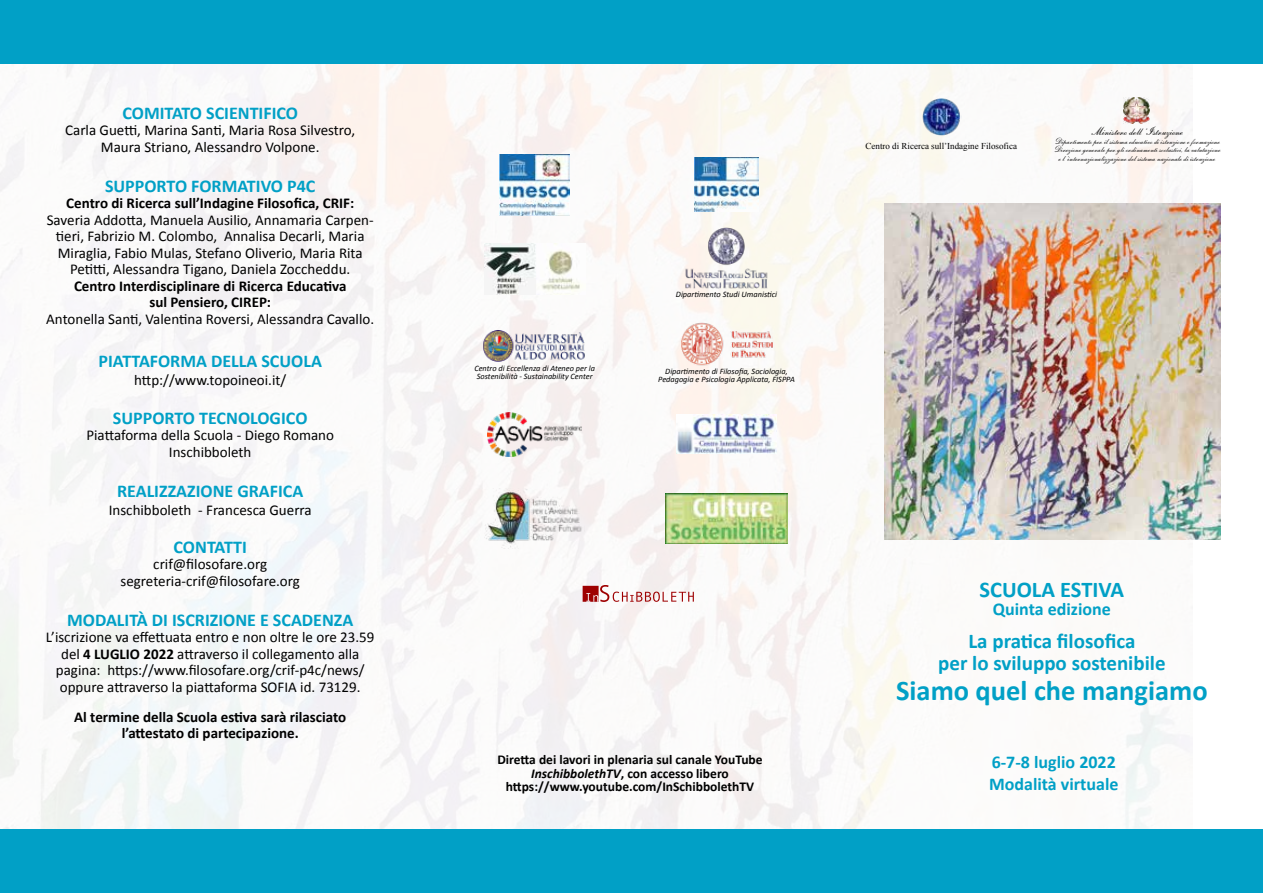
<style>
.page{position:relative;width:1263px;height:893px;background:#fff}
.page>*{position:absolute;margin:0;border:0;box-sizing:border-box;transform-origin:0 0}
.t1{font:700 28.5px "Calibri";color:#01a0c6}
.t2{font:700 22.5px "Calibri";color:#01a0c6}
.t3{font:700 21px/22.5px "Calibri";color:#01a0c6;text-align:center}
.t4{font:700 18px/22.5px "Calibri";color:#01a0c6}
.t5{font:15px/16.5px "Calibri";color:#000;text-align:center}
.t6{font:700 15px/16.5px "Calibri";color:#000;text-align:center}
.t7{font:700 13.5px/13.5px "Calibri";color:#000;text-align:center}
.t8{font:12.6px "Original Script AT";color:#000;scale:1.11 1}
.t9{font:9.75px/8.7px "Original Script AT";color:#000;text-align:center;scale:1.11 1}
.t10{font:9px "Times New Roman";color:#000}
.t11{font:italic 8.4px "Calibri";color:#000}
.t12{font:italic 8.25px/8.2px "Calibri";color:#000;text-align:center}
.s1{font-weight:700}
.s2{font-style:italic}
</style>
<div class="page">
<img style="left:0;top:64px;width:1192px;height:765px">
<img style="left:884px;top:204px;width:337px;height:336px">
<img style="left:921px;top:98px;width:40px;height:38px">
<div style="left:0;top:0;width:1263px;height:64px;background:#01a0c6"></div>
<div style="left:0;top:829px;width:1263px;height:64px;background:#01a0c6"></div>
<img style="left:1124px;top:98px;width:26px;height:26px">
<svg style="left:583px;top:585px;width:111px;height:17px"></svg>
<img style="left:481px;top:331px;width:107px;height:30px">
<img style="left:682px;top:228px;width:89px;height:62px">
<img style="left:681px;top:319px;width:91px;height:56px">
<img style="left:666px;top:493px;width:121px;height:50px">
<img style="left:695px;top:157px;width:63px;height:55px">
<img style="left:484px;top:244px;width:101px;height:51px">
<img style="left:500px;top:154px;width:70px;height:61px">
<img style="left:488px;top:412px;width:94px;height:44px">
<img style="left:676px;top:415px;width:101px;height:38px">
<img style="left:484px;top:488px;width:101px;height:60px">
<p class="t4" style="left:122px;top:101px;width:177px">COMITATO SCIENTIFICO</p>
<p class="t5" style="left:65px;top:121px;width:291px">Carla Guetti, Marina Santi, Maria Rosa Silvestro,<br>Maura Striano, Alessandro Volpone.</p>
<p class="t4" style="left:105px;top:174px;width:212px">SUPPORTO FORMATIVO P4C</p>
<p class="t6" style="left:66px;top:194px;width:289px">Centro di Ricerca sull’Indagine Filosofica, CRIF:</p>
<p class="t5" style="left:47px;top:211px;width:328px">Saveria Addotta, Manuela Ausilio, Annamaria Carpen&shy;tieri, Fabrizio M. Colombo, Annalisa Decarli, Maria Miraglia, Fabio Mulas, Stefano Oliverio, Maria Rita Petitti, Alessandra Tigano, Daniela Zoccheddu.</p>
<p class="t6" style="left:74px;top:277px;width:274px">Centro Interdisciplinare di Ricerca Educativa sul Pensiero, CIREP:</p>
<p class="t5" style="left:46px;top:310px;width:329px">Antonella Santi, Valentina Roversi, Alessandra Cavallo.</p>
<p class="t4" style="left:99px;top:349px;width:225px">PIATTAFORMA DELLA SCUOLA</p>
<p class="t5" style="left:134px;top:371px;width:154px">http://www.topoineoi.it/</p>
<p class="t4" style="left:113px;top:406px;width:196px">SUPPORTO TECNOLOGICO</p>
<p class="t5" style="left:86px;top:426px;width:249px">Piattaforma della Scuola - Diego Romano<br>Inschibboleth</p>
<p class="t4" style="left:117px;top:479px;width:188px">REALIZZAZIONE GRAFICA</p>
<p class="t5" style="left:109px;top:501px;width:204px">Inschibboleth - Francesca Guerra</p>
<p class="t4" style="left:174px;top:535px;width:75px">CONTATTI</p>
<p class="t5" style="left:121px;top:555px;width:181px">crif@filosofare.org segreteria-crif@filosofare.org</p>
<p class="t4" style="left:67px;top:608px;width:288px">MODALITÀ DI ISCRIZIONE E SCADENZA</p>
<p class="t5" style="left:46px;top:628px;width:330px">L’iscrizione va effettuata entro e non oltre le ore 23.59 del <span class="s1">4 LUGLIO 2022</span> attraverso il collegamento alla pagina: https://www.filosofare.org/crif-p4c/news/ oppure attraverso la piattaforma SOFIA id. 73129.</p>
<p class="t6" style="left:74px;top:708px;width:274px">Al termine della Scuola estiva sarà rilasciato l’attestato di partecipazione.</p>
<p class="t12" style="left:474px;top:364px;width:122px">Centro di Eccellenza di Ateneo per la<br>Sostenibilità - Sustainability Center</p>
<p class="t11" style="left:676px;top:289px;width:103px">Dipartimento Studi Umanistici</p>
<p class="t12" style="left:658px;top:367px;width:138px">Dipartimento di Filosofia, Sociologia,<br>Pedagogia e Psicologia Applicata, FISPPA</p>
<p class="t10" style="left:865px;top:140px;width:153px">Centro di Ricerca sull’Indagine Filosofica</p>
<p class="t8" style="left:1091px;top:125px;width:85px">Ministero dell’Istruzione</p>
<p class="t9" style="left:1053px;top:137px;width:152px">Dipartimento per il sistema educativo di istruzione e formazione<br>Direzione generale per gli ordinamenti scolastici, la valutazione e l’internazionalizzazione del sistema nazionale di istruzione</p>
<p class="t7" style="left:497px;top:752px;width:267px">Diretta dei lavori in plenaria sul canale YouTube<br><span class="s2">InschibbolethTV</span>, con accesso libero https://www.youtube.com/InSchibbolethTV</p>
<h2 class="t2" style="left:979px;top:573px;width:146px">SCUOLA ESTIVA</h2>
<p class="t4" style="left:993px;top:597px;width:120px">Quinta edizione</p>
<h3 class="t3" style="left:938px;top:629px;width:229px">La pratica filosofica<br>per lo sviluppo sostenibile</h3>
<h1 class="t1" style="left:896px;top:671px;width:313px">Siamo quel che mangiamo</h1>
<p class="t4" style="left:989px;top:750px;width:131px">6-7-8 luglio 2022<br>Modalità virtuale</p>
</div>
